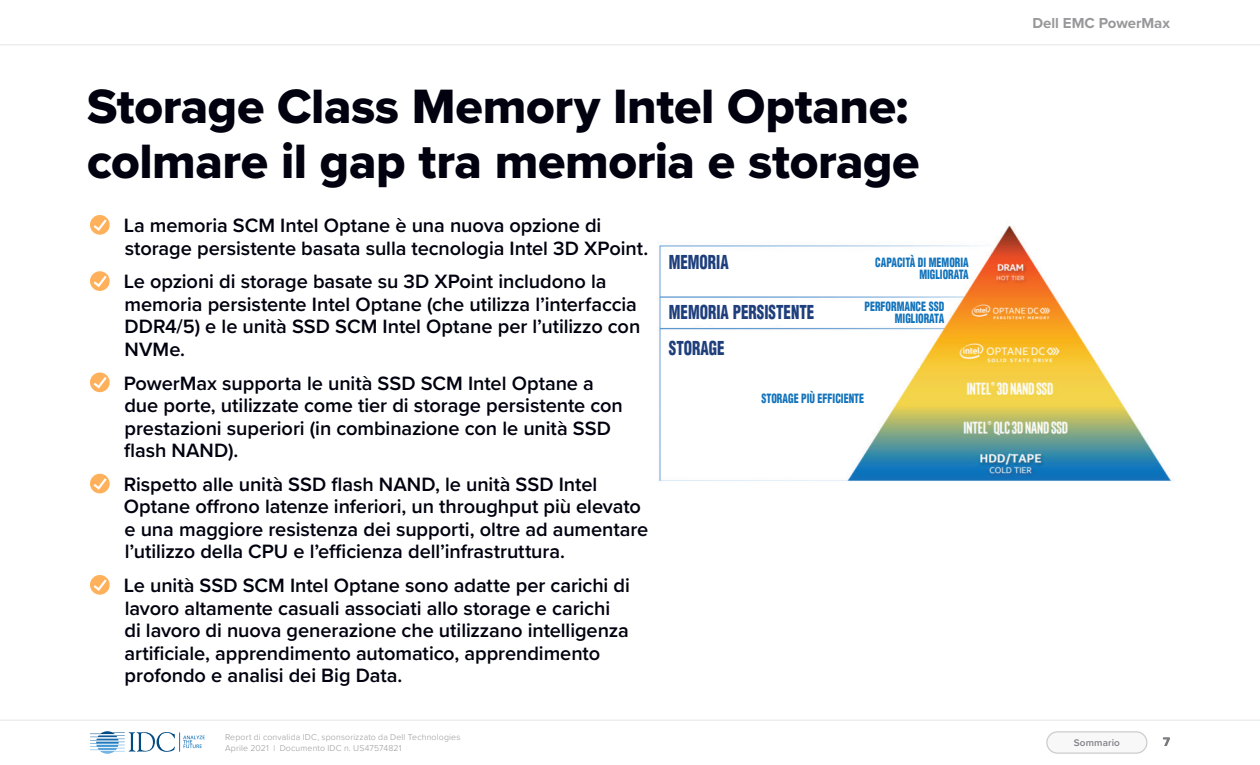
<style>
.page{position:relative;width:1260px;height:765px;background:#fff}
.page>*{position:absolute;margin:0;border:0;box-sizing:border-box;transform-origin:0 0}
.t1{font:50px/55px "Proxima Nova Extrabld";letter-spacing:-.01em;color:#01010f}
.t2{font:600 20px/22.5px "Proxima Nova";letter-spacing:-.005em;color:#01010f}
.t3{font:900 condensed 18.75px/36.2px "Helvetica LT Std";color:#1f3f7c;scale:.8 1}
.t4{font:700 15px "Proxima Nova";color:#98989b}
.t5{font:900 condensed 12.5px/12px "Helvetica LT Std";color:#1273bb;text-align:right;scale:.8 1}
.t6{font:700 12.5px "Proxima Nova";color:#231f20}
.t7{font:600 10px "Proxima Nova";letter-spacing:.015em;color:#808087}
.t8{font:300 8.75px/11.2px "Proxima Nova";letter-spacing:.02em;color:#98989b}
</style>
<div class="page">
<svg style="left:90px;top:731px;width:115px;height:23px"></svg>
<hr style="left:0;top:45px;width:1260px;height:1px;background:#e5e5e5">
<hr style="left:0;top:720px;width:1260px;height:1px;background:#e5e5e5">
<div style="left:1047px;top:732px;width:100px;height:21px;background:#f8f8f8;border-radius:11px"></div>
<div style="left:1046px;top:731px;width:102px;height:23px;border:1px solid #ccc;border-radius:11px"></div>
<svg style="left:90px;top:215px;width:20px;height:20px"></svg>
<svg style="left:90px;top:271px;width:20px;height:20px"></svg>
<svg style="left:90px;top:372px;width:20px;height:20px"></svg>
<svg style="left:90px;top:474px;width:20px;height:19px"></svg>
<svg style="left:90px;top:575px;width:20px;height:20px"></svg>
<img style="left:658px;top:225px;width:517px;height:256px">
<div style="left:666px;top:251px;width:71px;height:32px;background:#fff"></div>
<div style="left:667px;top:301px;width:136px;height:24px;background:#fff"></div>
<div style="left:667px;top:335px;width:67px;height:29px;background:#fff"></div>
<div style="left:863px;top:299px;width:81px;height:27px;background:#fff"></div>
<div style="left:839px;top:333px;width:81px;height:34px;background:#fff"></div>
<div style="left:775px;top:403px;width:87px;height:40px;background:#fff"></div>
<h1 class="t1" style="left:87px;top:78px;width:834px">Storage Class Memory Intel Optane: colmare il gap tra memoria e storage</h1>
<p class="t2" style="left:124px;top:214px;width:526px">La memoria SCM Intel Optane è una nuova opzione di storage persistente basata sulla tecnologia Intel 3D XPoint.</p>
<p class="t2" style="left:124px;top:270px;width:518px">Le opzioni di storage basate su 3D XPoint includono la memoria persistente Intel Optane (che utilizza l’interfaccia DDR4/5) e le unità SSD SCM Intel Optane per l’utilizzo con NVMe.</p>
<p class="t2" style="left:124px;top:371px;width:501px">PowerMax supporta le unità SSD SCM Intel Optane a due porte, utilizzate come tier di storage persistente con prestazioni superiori (in combinazione con le unità SSD flash NAND).</p>
<p class="t2" style="left:124px;top:472px;width:526px">Rispetto alle unità SSD flash NAND, le unità SSD Intel Optane offrono latenze inferiori, un throughput più elevato e una maggiore resistenza dei supporti, oltre ad aumentare l’utilizzo della CPU e l’efficienza dell’infrastruttura.</p>
<p class="t2" style="left:124px;top:574px;width:508px">Le unità SSD SCM Intel Optane sono adatte per carichi di lavoro altamente casuali associati allo storage e carichi di lavoro di nuova generazione che utilizzano intelligenza artificiale, apprendimento automatico, apprendimento profondo e analisi dei Big Data.</p>
<p class="t3" style="left:669px;top:244px;width:77px">MEMORIA</p>
<p class="t3" style="left:669px;top:294px;width:183px">MEMORIA PERSISTENTE<br>STORAGE</p>
<p class="t5" style="left:865px;top:301px;width:101px">PERFORMANCE SSD<br>MIGLIORATA</p>
<p class="t5" style="left:761px;top:392px;width:130px">STORAGE PIÙ EFFICIENTE</p>
<p class="t5" style="left:875px;top:257px;width:118px">CAPACITÀ DI MEMORIA<br>MIGLIORATA</p>
<p class="t4" style="left:1032px;top:12px;width:139px">Dell EMC PowerMax</p>
<p class="t8" style="left:225px;top:731px;width:237px">Report di convalida IDC, sponsorizzato da Dell Technologies<br>Aprile 2021 | Documento IDC n. US47574821</p>
<p class="t7" style="left:1074px;top:735px;width:48px">Sommario</p>
<p class="t6" style="left:1163px;top:733px;width:8px">7</p>
</div>
